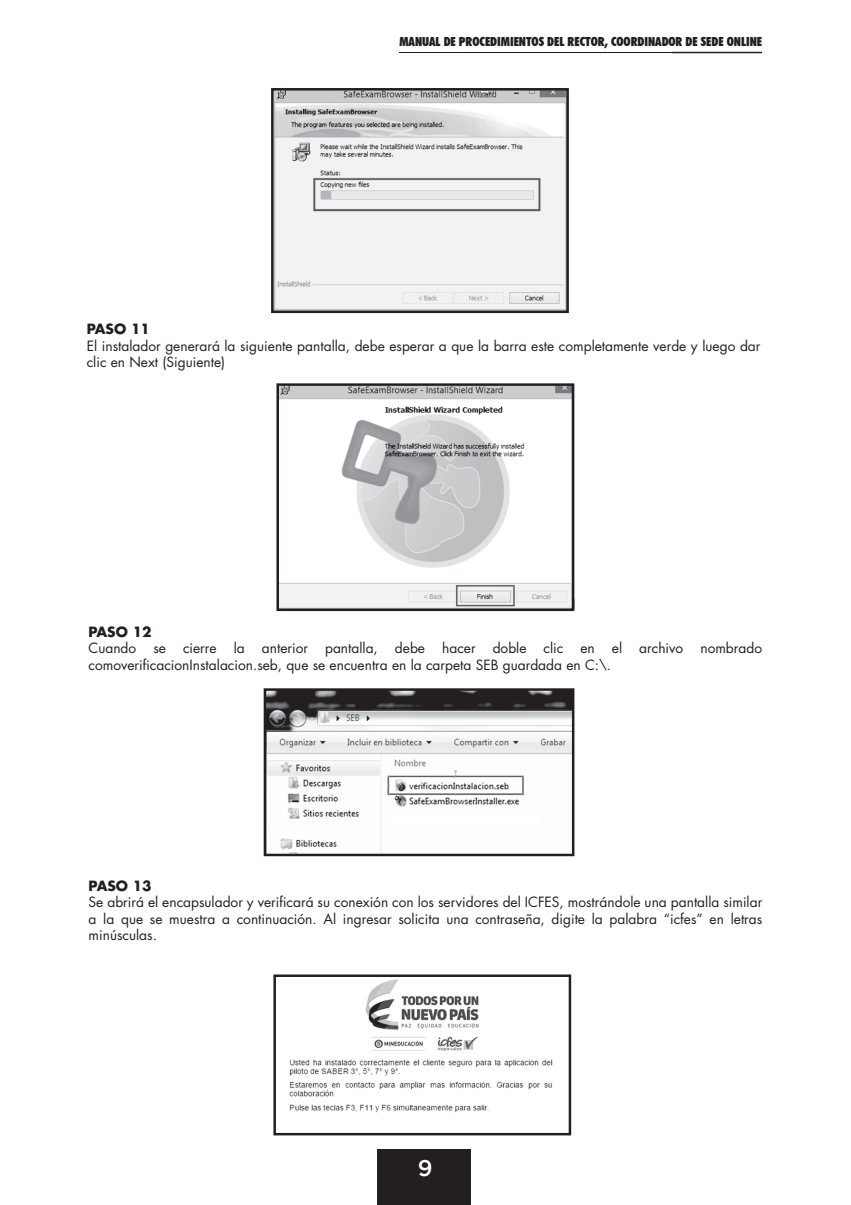
<style>
.page{position:relative;width:851px;height:1205px;background:#fff}
.page>*{position:absolute;margin:0;border:0;box-sizing:border-box;transform-origin:0 0}
.t1{font:500 22.5px "Gotham";color:#fff}
.t2{font:13.75px/16.5px "Futura Std";color:#231f20}
.t3{font:700 13.75px "Futura Std";color:#231f20}
.t4{font:900 condensed 12.5px "Futura BT";color:#231f20}
</style>
<div class="page">
<img style="left:289px;top:979px;width:264px;height:134px">
<img style="left:265px;top:691px;width:308px;height:166px">
<img style="left:279px;top:385px;width:296px;height:225px">
<img style="left:274px;top:91px;width:291px;height:219px">
<div style="left:378px;top:1149px;width:93px;height:56px;background:#231f20"></div>
<div style="left:271px;top:88px;width:297px;height:225px;border:2px solid #231f20"></div>
<div style="left:276px;top:383px;width:298px;height:228px;border:2px solid #231f20"></div>
<div style="left:264px;top:688px;width:310px;height:168px;border:2px solid #231f20"></div>
<div style="left:273px;top:974px;width:298px;height:161px;border:2px solid #231f20"></div>
<hr style="left:672px;top:52px;width:89px;height:1px;background:#231f20">
<hr style="left:399px;top:52px;width:278px;height:1px;background:#231f20">
<p class="t4" style="left:399px;top:34px;width:364px">MANUAL DE PROCEDIMIENTOS DEL RECTOR, COORDINADOR DE SEDE ONLINE</p>
<p class="t3" style="left:87px;top:320px;width:65px">PASO 11</p>
<p class="t2" style="left:87px;top:337px;width:675px">El instalador generará la siguiente pantalla, debe esperar a que la barra este completamente verde y luego dar clic en Next (Siguiente)</p>
<p class="t3" style="left:88px;top:622px;width:65px">PASO 12</p>
<p class="t2" style="left:88px;top:640px;width:675px">Cuando se cierre la anterior pantalla, debe hacer doble clic en el archivo nombrado comoverificacionInstalacion.seb, que se encuentra en la carpeta SEB guardada en C:\.</p>
<p class="t3" style="left:89px;top:876px;width:65px">PASO 13</p>
<p class="t2" style="left:89px;top:894px;width:675px;text-align:justify">Se abrirá el encapsulador y verificará su conexión con los servidores del ICFES, mostrándole una pantalla similar a la que se muestra a continuación. Al ingresar solicita una contraseña, digite la palabra “icfes” en letras minúsculas.</p>
<h1 class="t1" style="left:418px;top:1155px;width:16px">9</h1>
</div>
